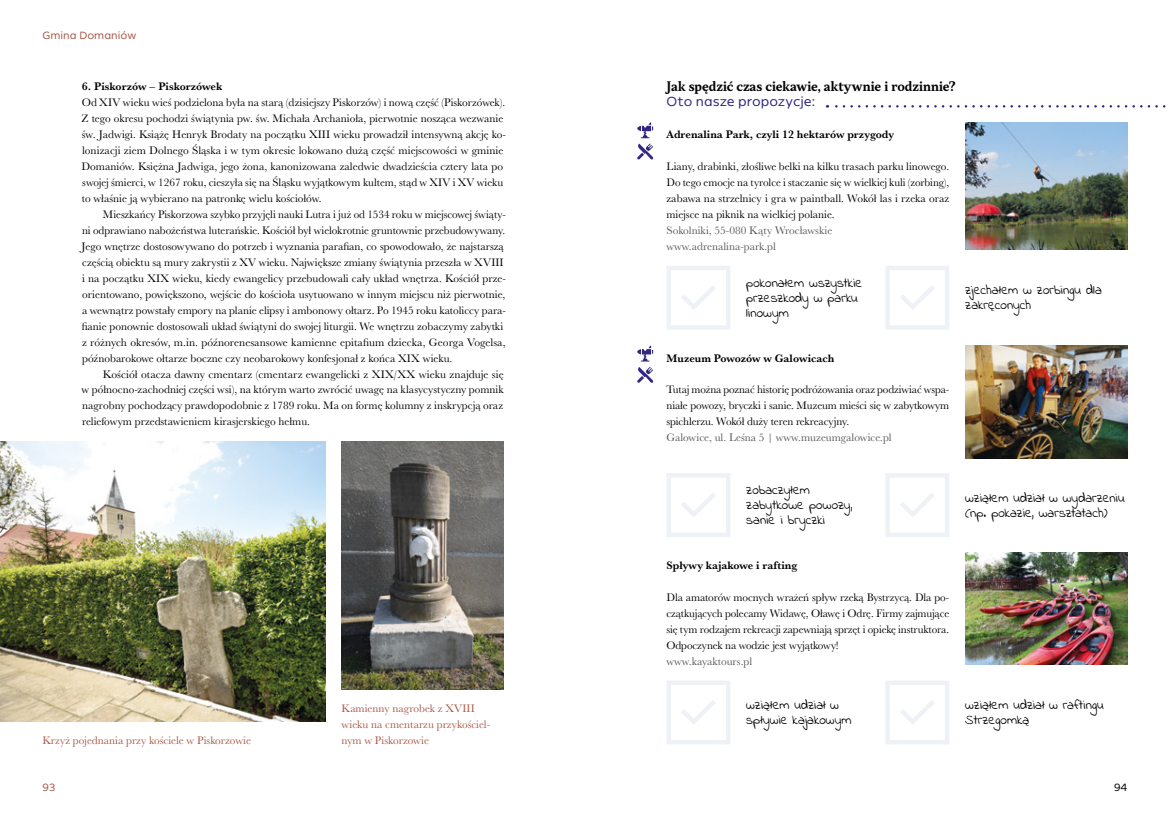
<style>
.page{position:relative;width:1170px;height:833px;background:#fff}
.page>*{position:absolute;margin:0;border:0;box-sizing:border-box;transform-origin:0 0}
.t1{font:13.75px/15px "Indie Flower";color:#000}
.t2{font:700 12.5px "TT Jenevers";letter-spacing:-.005em;color:#000}
.t3{font:500 12.5px "Helios Antique";letter-spacing:.005em;color:#312783}
.t4{font:11.25px/16px "Baskerville URW";color:#000;text-align:justify}
.t5{font:11.25px/16px "Baskerville URW";color:#575756}
.t6{font:700 11.25px "Baskerville URW";color:#000}
.t7{font:11.25px/16px "Baskerville URW";color:#a85646}
.t8{font:500 10px "Helios Antique";color:#a85646}
.t9{font:500 10px "Helios Antique";color:#000}
</style>
<div class="page">
<svg style="left:637px;top:367px;width:16px;height:16px"></svg>
<svg style="left:637px;top:345px;width:16px;height:16px"></svg>
<svg style="left:637px;top:122px;width:16px;height:38px"></svg>
<img style="left:341px;top:441px;width:162px;height:248px">
<img style="left:0;top:441px;width:325px;height:280px">
<svg style="left:826px;top:105px;width:340px;height:3px"></svg>
<img style="left:965px;top:122px;width:162px;height:128px">
<img style="left:965px;top:345px;width:162px;height:114px">
<img style="left:965px;top:553px;width:162px;height:111px">
<div style="left:666px;top:266px;width:64px;height:64px;border:4px solid #eef1f6"></div>
<svg style="left:681px;top:286px;width:35px;height:24px"></svg>
<div style="left:666px;top:473px;width:64px;height:64px;border:4px solid #eef1f6"></div>
<svg style="left:681px;top:493px;width:35px;height:24px"></svg>
<div style="left:666px;top:680px;width:64px;height:64px;border:4px solid #eef1f6"></div>
<svg style="left:681px;top:700px;width:34px;height:24px"></svg>
<div style="left:885px;top:266px;width:64px;height:64px;border:4px solid #eef1f6"></div>
<svg style="left:900px;top:286px;width:35px;height:24px"></svg>
<div style="left:885px;top:473px;width:64px;height:64px;border:4px solid #eef1f6"></div>
<svg style="left:900px;top:493px;width:35px;height:24px"></svg>
<div style="left:885px;top:680px;width:64px;height:64px;border:4px solid #eef1f6"></div>
<svg style="left:900px;top:700px;width:34px;height:24px"></svg>
<p class="t8" style="left:43px;top:29px;width:95px">Gmina Domaniów</p>
<p class="t6" style="left:82px;top:79px;width:142px">6. Piskorzów – Piskorzówek</p>
<p class="t4" style="left:81px;top:94px;width:426px;text-align:left">Od XIV wieku wieś podzielona była na starą (dzisiejszy Piskorzów) i nową część (Piskorzówek).<br>Z tego okresu pochodzi świątynia pw. św. Michała Archanioła, pierwotnie nosząca wezwanie św. Jadwigi. Książę Henryk Brodaty na początku XIII wieku prowadził intensywną akcję ko&shy;lonizacji ziem Dolnego Śląska i w tym okresie lokowano dużą część miejscowości w gminie Domaniów. Księżna Jadwiga, jego żona, kanonizowana zaledwie dwadzieścia cztery lata po swojej śmierci, w 1267 roku, cieszyła się na Śląsku wyjątkowym kultem, stąd w XIV i XV wieku to właśnie ją wybierano na patronkę wielu kościołów.</p>
<p class="t4" style="left:81px;top:206px;width:426px;text-align:left;text-indent:22px">Mieszkańcy Piskorzowa szybko przyjęli nauki Lutra i już od 1534 roku w miejscowej świąty&shy;ni odprawiano nabożeństwa luterańskie. Kościół był wielokrotnie gruntownie przebudowywany.<br>Jego wnętrze dostosowywano do potrzeb i wyznania parafian, co spowodowało, że najstarszą częścią obiektu są mury zakrystii z XV wieku. Największe zmiany świątynia przeszła w XVIII i na początku XIX wieku, kiedy ewangelicy przebudowali cały układ wnętrza. Kościół prze&shy;orientowano, powiększono, wejście do kościoła usytuowano w innym miejscu niż pierwotnie, a wewnątrz powstały empory na planie elipsy i ambonowy ołtarz. Po 1945 roku katoliccy para&shy;fianie ponownie dostosowali układ świątyni do swojej liturgii. We wnętrzu zobaczymy zabytki z różnych okresów, m.in. późnorenesansowe kamienne epitafium dziecka, Georga Vogelsa, późnobarokowe ołtarze boczne czy neobarokowy konfesjonał z końca XIX wieku.</p>
<p class="t4" style="left:82px;top:365px;width:423px;text-indent:21px">Kościół otacza dawny cmentarz (cmentarz ewangelicki z XIX/XX wieku znajduje się w północno-zachodniej części wsi), na którym warto zwrócić uwagę na klasycystyczny pomnik nagrobny pochodzący prawdopodobnie z 1789 roku. Ma on formę kolumny z inskrypcją oraz reliefowym przedstawieniem kirasjerskiego hełmu.</p>
<p class="t7" style="left:341px;top:700px;width:150px">Kamienny nagrobek z XVIII wieku na cmentarzu przykościel-</p>
<p class="t7" style="left:43px;top:732px;width:210px">Krzyż pojednania przy kościele w Piskorzowie</p>
<p class="t7" style="left:341px;top:732px;width:89px">nym w Piskorzowie</p>
<p class="t8" style="left:43px;top:781px;width:14px">93</p>
<p class="t2" style="left:666px;top:78px;width:290px">Jak spędzić czas ciekawie, aktywnie i rodzinnie?</p>
<p class="t3" style="left:666px;top:94px;width:150px">Oto nasze propozycje:</p>
<p class="t6" style="left:666px;top:126px;width:229px">Adrenalina Park, czyli 12 hektarów przygody</p>
<p class="t4" style="left:666px;top:158px;width:284px">Liany, drabinki, złośliwe belki na kilku trasach parku linowego.<br>Do tego emocje na tyrolce i staczanie się w wielkiej kuli (zorbing), zabawa na strzelnicy i gra w paintball. Wokół las i rzeka oraz miejsce na piknik na wielkiej polanie.</p>
<p class="t5" style="left:666px;top:222px;width:167px">Sokolniki, 55-080 Kąty Wrocławskie www.adrenalina-park.pl</p>
<p class="t1" style="left:746px;top:276px;width:117px">pokonałem wszystkie przeszkody w parku linowym</p>
<p class="t1" style="left:965px;top:283px;width:138px">zjechałem w zorbingu dla zakręconych</p>
<p class="t6" style="left:666px;top:350px;width:169px">Muzeum Powozów w Galowicach</p>
<p class="t4" style="left:666px;top:381px;width:284px">Tutaj można poznać historię podróżowania oraz podziwiać wspa&shy;niałe powozy, bryczki i sanie. Muzeum mieści się w zabytkowym spichlerzu. Wokół duży teren rekreacyjny.</p>
<p class="t5" style="left:666px;top:429px;width:227px">Galowice, ul. Leśna 5 | www.muzeumgalowice.pl</p>
<p class="t1" style="left:746px;top:483px;width:108px">zobaczyłem zabytkowe powozy, sanie i bryczki</p>
<p class="t6" style="left:666px;top:557px;width:132px">Spływy kajakowe i rafting</p>
<p class="t4" style="left:666px;top:589px;width:284px">Dla amatorów mocnych wrażeń spływ rzeką Bystrzycą. Dla po&shy;czątkujących polecamy Widawę, Oławę i Odrę. Firmy zajmujące się tym rodzajem rekreacji zapewniają sprzęt i opiekę instruktora.<br>Odpoczynek na wodzie jest wyjątkowy!</p>
<p class="t5" style="left:666px;top:652px;width:87px">www.kayaktours.pl</p>
<p class="t1" style="left:746px;top:698px;width:107px">wziąłem udział w spływie kajakowym</p>
<p class="t1" style="left:965px;top:491px;width:161px">wziąłem udział w wydarzeniu (np. pokazie, warsztatach)</p>
<p class="t1" style="left:965px;top:698px;width:140px">wziąłem udział w raftingu<br>Strzegomką</p>
<p class="t9" style="left:1113px;top:781px;width:15px">94</p>
</div>
